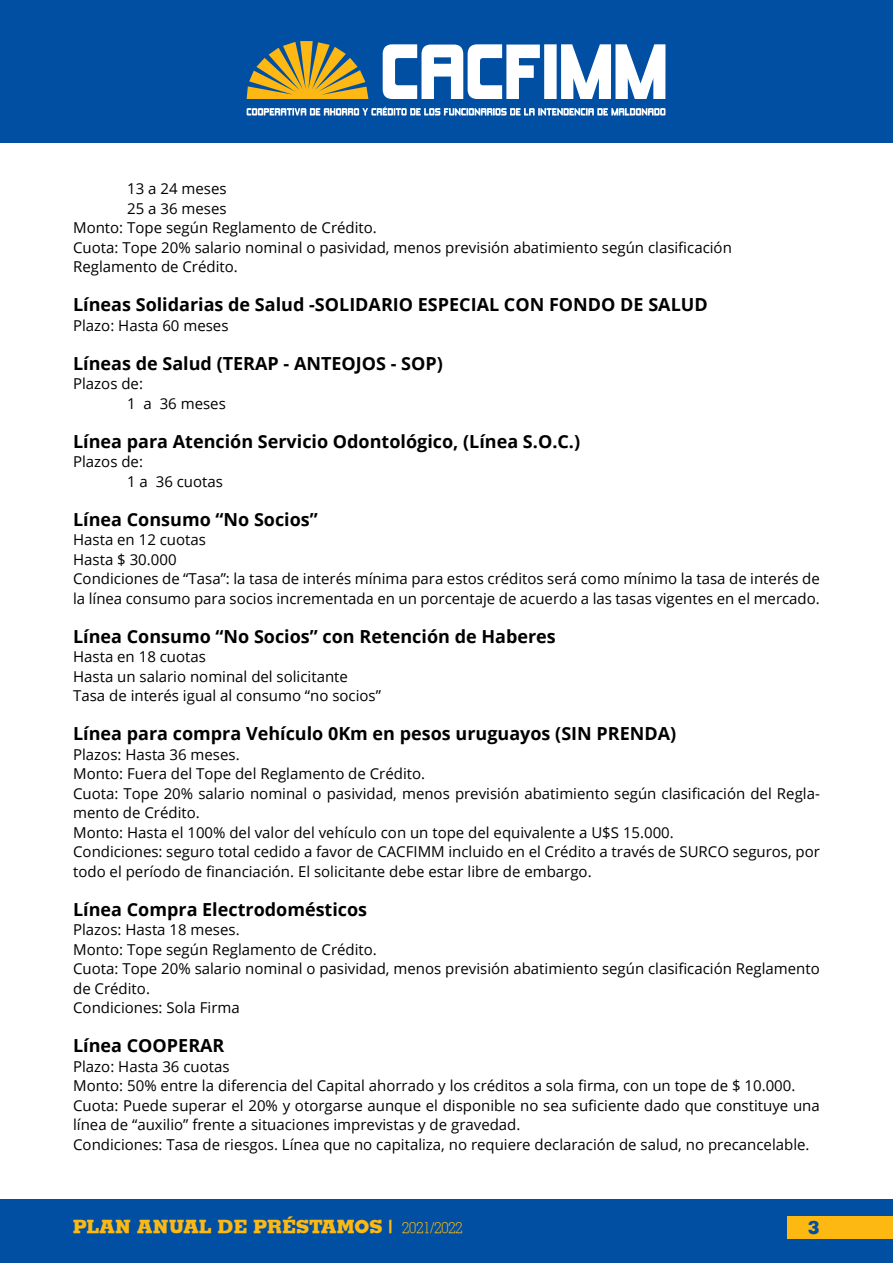
<style>
.page{position:relative;width:893px;height:1263px;background:#fff}
.page>*{position:absolute;margin:0;border:0;box-sizing:border-box;transform-origin:0 0}
.t1{font:700 18px "Open Sans";color:#000}
.t2{font:18px "Jaak Black SSK";color:#fdb812}
.t3{font:18px "Jaak Black SSK";color:#004fa3}
.t4{font:15px/19.5px "Open Sans";color:#000}
.s1{font-family:"Jaak Light SSK";font-size:15px}
</style>
<div class="page">
<div style="left:0;top:0;width:893px;height:142px;background:#004fa3"></div>
<svg style="left:247px;top:41px;width:121px;height:58px"></svg>
<svg style="left:383px;top:44px;width:282px;height:55px"></svg>
<svg style="left:247px;top:106px;width:418px;height:9px"></svg>
<div style="left:0;top:1199px;width:893px;height:64px;background:#004fa3"></div>
<div style="left:788px;top:1216px;width:105px;height:23px;background:#fdb812"></div>
<p class="t4" style="left:127px;top:179px;width:101px">13 a 24 meses</p>
<p class="t4" style="left:127px;top:198px;width:101px">25 a 36 meses</p>
<p class="t4" style="left:73px;top:218px;width:305px">Monto: Tope según Reglamento de Crédito.</p>
<p class="t4" style="left:73px;top:237px;width:660px">Cuota: Tope 20% salario nominal o pasividad, menos previsión abatimiento según clasificación</p>
<p class="t4" style="left:73px;top:257px;width:166px">Reglamento de Crédito.</p>
<p class="t1" style="left:73px;top:292px;width:636px">Líneas Solidarias de Salud -SOLIDARIO ESPECIAL CON FONDO DE SALUD</p>
<p class="t4" style="left:73px;top:315px;width:157px">Plazo: Hasta 60 meses</p>
<p class="t1" style="left:73px;top:351px;width:371px">Líneas de Salud (TERAP - ANTEOJOS - SOP)</p>
<p class="t4" style="left:127px;top:374px;width:100px;text-indent:-54px">Plazos de:<br>1 a 36 meses</p>
<p class="t1" style="left:73px;top:429px;width:508px">Línea para Atención Servicio Odontológico, (Línea S.O.C.)</p>
<p class="t4" style="left:127px;top:452px;width:97px;text-indent:-54px">Plazos de:<br>1 a 36 cuotas</p>
<p class="t1" style="left:73px;top:507px;width:246px">Línea Consumo “No Socios”</p>
<p class="t4" style="left:73px;top:530px;width:748px">Hasta en 12 cuotas<br>Hasta $ 30.000<br>Condiciones de “Tasa”: la tasa de interés mínima para estos créditos será como mínimo la tasa de interés de la línea consumo para socios incrementada en un porcentaje de acuerdo a las tasas vigentes en el mercado.</p>
<p class="t1" style="left:73px;top:624px;width:484px">Línea Consumo “No Socios” con Retención de Haberes</p>
<p class="t4" style="left:73px;top:647px;width:309px">Hasta en 18 cuotas<br>Hasta un salario nominal del solicitante<br>Tasa de interés igual al consumo “no socios”</p>
<p class="t1" style="left:73px;top:721px;width:605px">Línea para compra Vehículo 0Km en pesos uruguayos (SIN PRENDA)</p>
<p class="t4" style="left:73px;top:744px;width:748px">Plazos: Hasta 36 meses.<br>Monto: Fuera del Tope del Reglamento de Crédito.<br>Cuota: Tope 20% salario nominal o pasividad, menos previsión abatimiento según clasificación del Regla&shy;mento de Crédito.<br>Monto: Hasta el 100% del valor del vehículo con un tope del equivalente a U$S 15.000.<br>Condiciones: seguro total cedido a favor de CACFIMM incluido en el Crédito a través de SURCO seguros, por todo el período de financiación. El solicitante debe estar libre de embargo.</p>
<p class="t1" style="left:73px;top:897px;width:296px">Línea Compra Electrodomésticos</p>
<p class="t4" style="left:73px;top:920px;width:748px">Plazos: Hasta 18 meses.<br>Monto: Tope según Reglamento de Crédito.<br>Cuota: Tope 20% salario nominal o pasividad, menos previsión abatimiento según clasificación Reglamento de Crédito.<br>Condiciones: Sola Firma</p>
<p class="t1" style="left:73px;top:1033px;width:153px">Línea COOPERAR</p>
<p class="t4" style="left:73px;top:1056px;width:748px">Plazo: Hasta 36 cuotas<br>Monto: 50% entre la diferencia del Capital ahorrado y los créditos a sola firma, con un tope de $ 10.000.<br>Cuota: Puede superar el 20% y otorgarse aunque el disponible no sea suficiente dado que constituye una línea de “auxilio” frente a situaciones imprevistas y de gravedad.<br>Condiciones: Tasa de riesgos. Línea que no capitaliza, no requiere declaración de salud, no precancelable.</p>
<p class="t2" style="left:73px;top:1215px;width:391px">PLAN ANUAL DE PRÉSTAMOS | <span class="s1">2021/2022</span></p>
<p class="t3" style="left:808px;top:1215px;width:13px">3</p>
</div>
